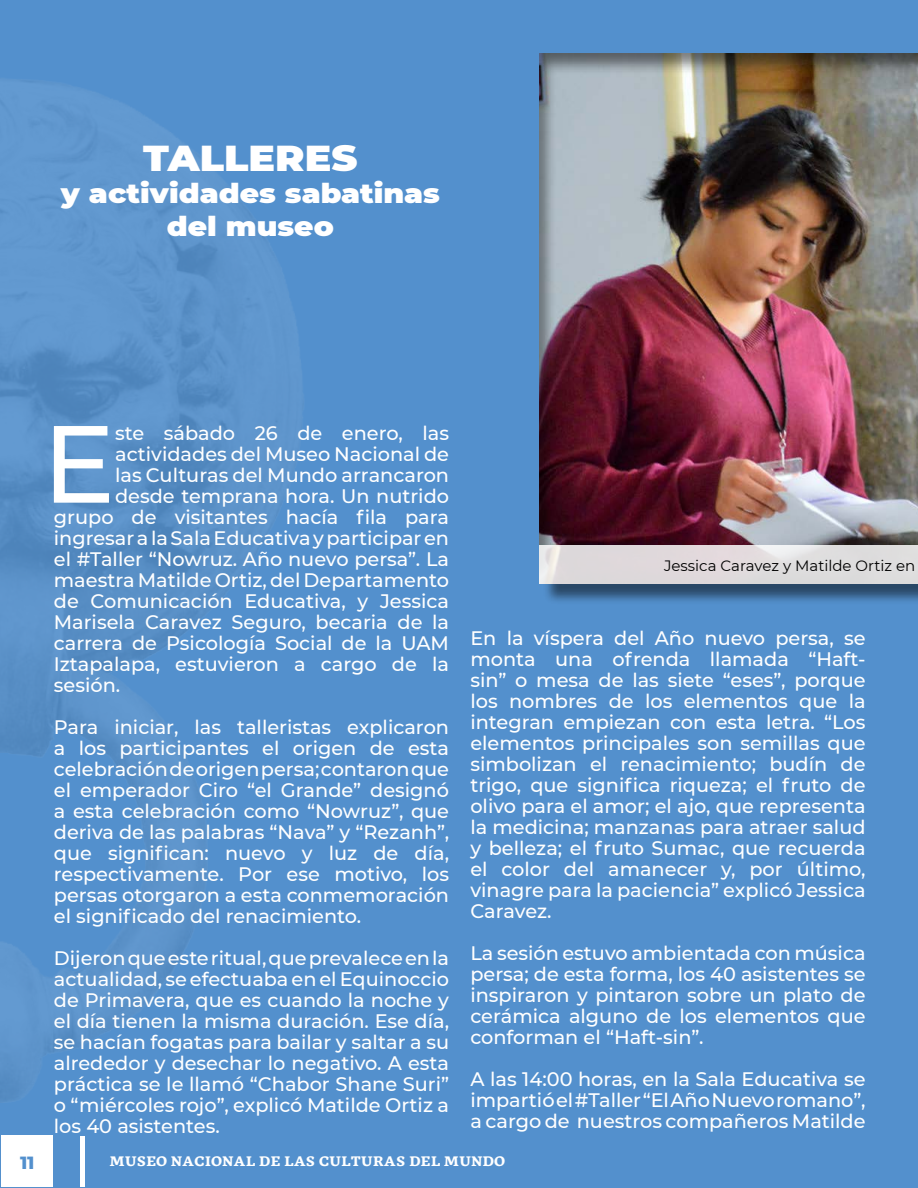
<style>
.page{position:relative;width:918px;height:1188px;background:#5390cd}
.page>*{position:absolute;margin:0;border:0;box-sizing:border-box;transform-origin:0 0}
.t1{font:500 109.5px "Montserrat";color:#fff}
.t2{font:900 36px "Montserrat";color:#fff;scale:1.1 1}
.t3{font:900 27px/32.4px "Montserrat";color:#fff;text-align:center;scale:1.1 1}
.t4{font:500 19.5px/21px "Montserrat";color:#fff;text-align:justify}
.t5{font:800 18px "Montserrat";color:#5390cd}
.t6{font:15px "Montserrat";color:#000}
.t7{font:700 12px "GMX";color:#fff}
</style>
<div class="page">
<div style="left:1px;top:1136px;width:51px;height:51px;background:#fff"></div>
<img style="left:0;top:79px;width:303px;height:1021px">
<div style="left:543px;top:56px;width:375px;height:549px;background:#000;opacity:.5"></div>
<div style="left:528px;top:44px;width:390px;height:540px;background:#000;opacity:.5"></div>
<svg style="left:540px;top:545px;width:378px;height:38px;background:#dfdcdd"></svg>
<hr style="left:80px;top:1136px;width:4px;height:50px;background:#fff">
<h2 class="t2" style="left:143px;top:131px;width:196px">TALLERES</h2>
<h3 class="t3" style="left:61px;top:176px;width:346px">y actividades sabatinas del museo</h3>
<p class="t5" style="left:20px;top:1150px;width:16px">11</p>
<h1 class="t1" style="left:43px;top:387px;width:74px">E</h1>
<p class="t4" style="left:115px;top:421px;width:335px">ste sábado 26 de enero, las</p>
<p class="t4" style="left:115px;top:442px;width:335px">actividades del Museo Nacional de</p>
<p class="t4" style="left:115px;top:463px;width:335px">las Culturas del Mundo arrancaron</p>
<p class="t4" style="left:115px;top:484px;width:335px">desde temprana hora. Un nutrido</p>
<p class="t4" style="left:54px;top:505px;width:397px">grupo de visitantes hacía fila para</p>
<p class="t4" style="left:54px;top:526px;width:397px">ingresar a la Sala Educativa y participar en</p>
<p class="t4" style="left:54px;top:547px;width:397px">el #Taller “Nowruz. Año nuevo persa”. La</p>
<p class="t4" style="left:54px;top:568px;width:397px">maestra Matilde Ortiz, del Departamento</p>
<p class="t4" style="left:54px;top:589px;width:397px">de Comunicación Educativa, y Jessica</p>
<p class="t4" style="left:54px;top:610px;width:397px">Marisela Caravez Seguro, becaria de la</p>
<p class="t4" style="left:54px;top:631px;width:397px">carrera de Psicología Social de la UAM</p>
<p class="t4" style="left:54px;top:652px;width:397px">Iztapalapa, estuvieron a cargo de la</p>
<p class="t4" style="left:54px;top:673px;width:68px">sesión.</p>
<p class="t4" style="left:54px;top:715px;width:397px">Para iniciar, las talleristas explicaron a los participantes el origen de esta celebración de origen persa; contaron que el emperador Ciro “el Grande” designó a esta celebración como “Nowruz”, que deriva de las palabras “Nava” y “Rezanh”, que significan: nuevo y luz de día, respectivamente. Por ese motivo, los persas otorgaron a esta conmemoración el significado del renacimiento.</p>
<p class="t4" style="left:54px;top:947px;width:397px">Dijeron que este ritual, que prevalece en la actualidad, se efectuaba en el Equinoccio de Primavera, que es cuando la noche y el día tienen la misma duración. Ese día, se hacían fogatas para bailar y saltar a su alrededor y desechar lo negativo. A esta práctica se le llamó “Chabor Shane Suri” o “miércoles rojo”, explicó Matilde Ortiz a los 40 asistentes.</p>
<p class="t6" style="left:664px;top:556px;width:253px">Jessica Caravez y Matilde Ortiz en</p>
<p class="t4" style="left:470px;top:626px;width:397px">En la víspera del Año nuevo persa, se monta una ofrenda llamada “Haft&shy;sin” o mesa de las siete “eses”, porque los nombres de los elementos que la integran empiezan con esta letra. “Los elementos principales son semillas que simbolizan el renacimiento; budín de trigo, que significa riqueza; el fruto de olivo para el amor; el ajo, que representa la medicina; manzanas para atraer salud y belleza; el fruto Sumac, que recuerda el color del amanecer y, por último, vinagre para la paciencia” explicó Jessica Caravez.</p>
<p class="t4" style="left:470px;top:941px;width:397px">La sesión estuvo ambientada con música persa; de esta forma, los 40 asistentes se inspiraron y pintaron sobre un plato de cerámica alguno de los elementos que conforman el “Haft-sin”.</p>
<p class="t4" style="left:470px;top:1067px;width:397px">A las 14:00 horas, en la Sala Educativa se impartió el #Taller “El Año Nuevo romano”, a cargo de nuestros compañeros Matilde</p>
<p class="t7" style="left:110px;top:1152px;width:397px">MUSEO NACIONAL DE LAS CULTURAS DEL MUNDO</p>
</div>
